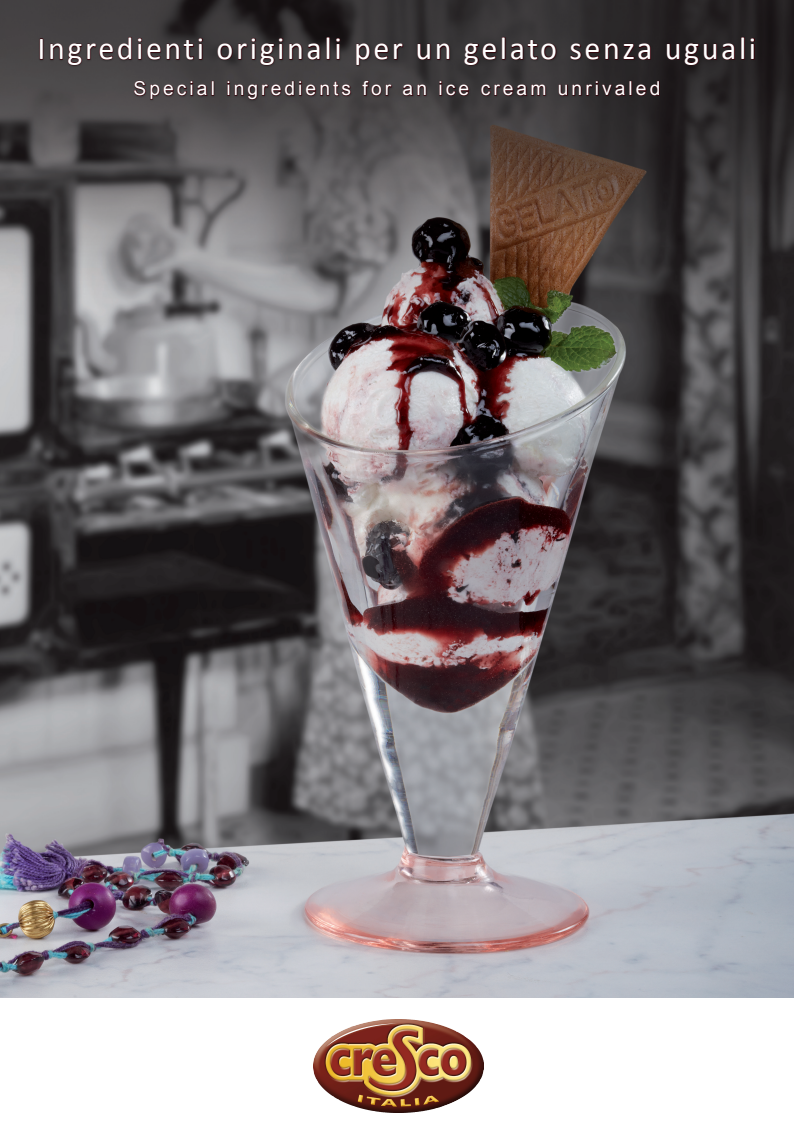
<style>
.page{position:relative;width:794px;height:1134px;background:#fff}
.page>*{position:absolute;margin:0;border:0;box-sizing:border-box;transform-origin:0 0}
.t1{font:40px "Minion Pro";color:#fff}
.t2{font:32px "Calibri";letter-spacing:.08em;color:#fff}
.t3{font:19.2px "Arial";letter-spacing:.16em;color:#fff}
</style>
<div class="page">
<img style="left:314px;top:1020px;width:169px;height:92px">
<img style="left:0;top:0;width:794px;height:998px">
<div style="left:38px;top:36px;width:719px;height:66px;background:#231f20;opacity:.75"></div>
<svg style="left:40px;top:38px;width:3px;height:22px"></svg>
<svg style="left:50px;top:37px;width:82px;height:28px;background:#3f3235"></svg>
<svg style="left:138px;top:38px;width:65px;height:22px"></svg>
<svg style="left:218px;top:44px;width:14px;height:16px"></svg>
<svg style="left:238px;top:38px;width:45px;height:27px"></svg>
<svg style="left:289px;top:44px;width:13px;height:16px"></svg>
<svg style="left:308px;top:44px;width:12px;height:16px"></svg>
<svg style="left:326px;top:37px;width:4px;height:23px"></svg>
<svg style="left:336px;top:38px;width:4px;height:22px"></svg>
<svg style="left:356px;top:44px;width:32px;height:21px"></svg>
<svg style="left:394px;top:44px;width:9px;height:16px"></svg>
<svg style="left:417px;top:44px;width:13px;height:16px"></svg>
<svg style="left:437px;top:44px;width:13px;height:16px"></svg>
<svg style="left:464px;top:44px;width:32px;height:21px"></svg>
<svg style="left:502px;top:37px;width:3px;height:23px"></svg>
<svg style="left:511px;top:40px;width:45px;height:20px"></svg>
<svg style="left:570px;top:44px;width:29px;height:16px"></svg>
<svg style="left:605px;top:44px;width:46px;height:16px"></svg>
<svg style="left:667px;top:44px;width:68px;height:21px"></svg>
<svg style="left:741px;top:37px;width:4px;height:23px"></svg>
<svg style="left:751px;top:38px;width:4px;height:22px"></svg>
<svg style="left:134px;top:81px;width:80px;height:18px"></svg>
<svg style="left:227px;top:81px;width:124px;height:19px;background:#3f2f32"></svg>
<svg style="left:362px;top:81px;width:30px;height:15px"></svg>
<svg style="left:403px;top:85px;width:23px;height:11px"></svg>
<svg style="left:439px;top:81px;width:30px;height:15px"></svg>
<svg style="left:481px;top:85px;width:64px;height:11px"></svg>
<svg style="left:559px;top:81px;width:66px;height:15px"></svg>
<div style="left:629px;top:81px;width:3px;height:14px;border:1px solid #390109"></div>
<svg style="left:636px;top:81px;width:23px;height:15px"></svg>
<p class="t1" style="left:23px;top:25px;width:749px">Ingredienti originali per un gelato senza uguali</p>
<p class="t2" style="left:37px;top:28px;width:720px">Ingredienti originali per un gelato senza uguali</p>
<p class="t3" style="left:133px;top:76px;width:528px">Special ingredients for an ice cream unrivaled</p>
</div>
